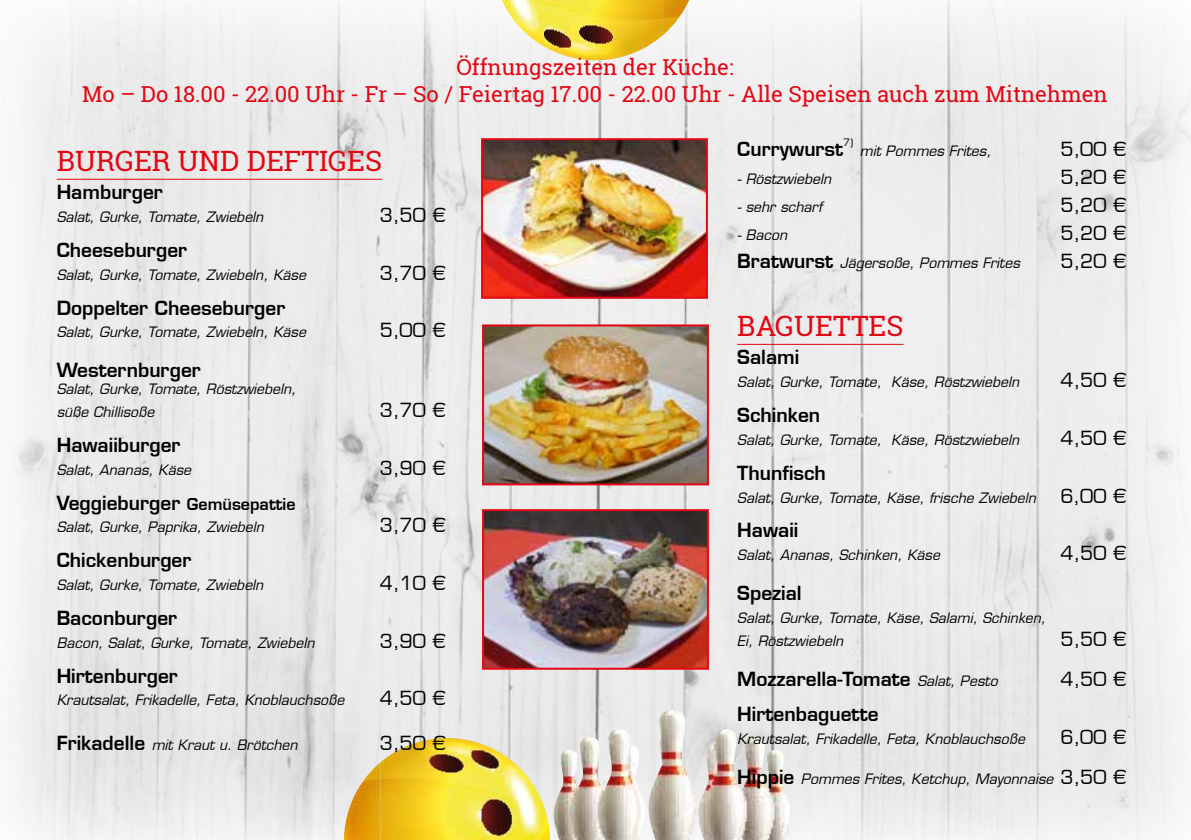
<style>
.page{position:relative;width:1191px;height:840px;background:#fff}
.page>*{position:absolute;margin:0;border:0;box-sizing:border-box;transform-origin:0 0}
.t1{font:28px "Roboto Slab";color:#e30613}
.t2{font:22px/26.4px "Roboto Slab";color:#e30613;text-align:center}
.t3{font:600 19px "Eurostile LT";color:#000}
.t4{font:19px "Eurostile LT";color:#000}
.t5{font:italic 14px/22.8px "Eurostile LT";color:#000}
.t6{font:10px "Eurostile LT";color:#000}
.s1{font-size:16px}
.s2{font-weight:600;font-style:normal;font-size:19px}
.s3{font-weight:400;font-style:italic;font-size:14px}
.s4{font-style:normal;font-size:19px}
</style>
<div class="page">
<img style="left:9px;top:0;width:1182px;height:839px">
<img style="left:597px;top:709px;width:99px;height:130px">
<img style="left:380px;top:737px;width:170px;height:102px">
<img style="left:344px;top:762px;width:36px;height:77px">
<img style="left:492px;top:0;width:170px;height:62px">
<img style="left:662px;top:0;width:36px;height:36px">
<img style="left:485px;top:327px;width:221px;height:155px">
<div style="left:482px;top:324px;width:227px;height:161px;border:2px solid #e30613"></div>
<img style="left:484px;top:141px;width:221px;height:154px">
<div style="left:481px;top:138px;width:227px;height:160px;border:2px solid #e30613"></div>
<img style="left:485px;top:512px;width:221px;height:154px">
<div style="left:482px;top:509px;width:227px;height:160px;border:2px solid #e30613"></div>
<hr style="left:57px;top:179px;width:325px;height:1px;background:#e30613">
<hr style="left:737px;top:343px;width:166px;height:1px;background:#e30613">
<h2 class="t2" style="left:82px;top:54px;width:1027px">Öffnungszeiten der Küche:<br>Mo – Do 18.00 - 22.00 Uhr - Fr – So / Feiertag 17.00 - 22.00 Uhr - Alle Speisen auch zum Mitnehmen</h2>
<h1 class="t1" style="left:57px;top:142px;width:327px">BURGER UND DEFTIGES</h1>
<h3 class="t3" style="left:57px;top:180px;width:108px">Hamburger</h3>
<p class="t5" style="left:57px;top:205px;width:208px">Salat, Gurke, Tomate, Zwiebeln</p>
<h3 class="t4" style="left:380px;top:203px;width:67px">3,50 €</h3>
<h3 class="t3" style="left:57px;top:238px;width:132px">Cheeseburger</h3>
<p class="t5" style="left:57px;top:263px;width:251px">Salat, Gurke, Tomate, Zwiebeln, Käse</p>
<h3 class="t4" style="left:380px;top:261px;width:67px">3,70 €</h3>
<h3 class="t3" style="left:57px;top:295px;width:230px">Doppelter Cheeseburger</h3>
<p class="t5" style="left:57px;top:321px;width:251px">Salat, Gurke, Tomate, Zwiebeln, Käse</p>
<h3 class="t4" style="left:380px;top:319px;width:67px">5,00 €</h3>
<h3 class="t3" style="left:57px;top:358px;width:146px">Westernburger</h3>
<p class="t5" style="left:57px;top:377px;width:241px">Salat, Gurke, Tomate, Röstzwiebeln, süße Chillisoße</p>
<h3 class="t4" style="left:380px;top:398px;width:67px">3,70 €</h3>
<h3 class="t3" style="left:57px;top:433px;width:125px">Hawaiiburger</h3>
<p class="t5" style="left:57px;top:458px;width:136px">Salat, Ananas, Käse</p>
<h3 class="t4" style="left:380px;top:456px;width:67px">3,90 €</h3>
<h3 class="t3" style="left:57px;top:490px;width:240px">Veggieburger <span class="s1">Gemüsepattie</span></h3>
<p class="t5" style="left:57px;top:515px;width:209px">Salat, Gurke, Paprika, Zwiebeln</p>
<h3 class="t4" style="left:380px;top:513px;width:67px">3,70 €</h3>
<h3 class="t3" style="left:57px;top:548px;width:136px">Chickenburger</h3>
<p class="t5" style="left:57px;top:573px;width:208px">Salat, Gurke, Tomate, Zwiebeln</p>
<h3 class="t4" style="left:380px;top:571px;width:67px">4,10 €</h3>
<h3 class="t3" style="left:57px;top:605px;width:122px">Baconburger</h3>
<p class="t5" style="left:57px;top:631px;width:259px">Bacon, Salat, Gurke, Tomate, Zwiebeln</p>
<h3 class="t4" style="left:380px;top:629px;width:67px">3,90 €</h3>
<h3 class="t3" style="left:57px;top:663px;width:123px">Hirtenburger</h3>
<p class="t5" style="left:57px;top:688px;width:289px">Krautsalat, Frikadelle, Feta, Knoblauchsoße</p>
<h3 class="t4" style="left:380px;top:686px;width:67px">4,50 €</h3>
<p class="t5" style="left:57px;top:732px;width:242px"><span class="s2">Frikadelle</span> mit Kraut u. Brötchen</p>
<h3 class="t4" style="left:380px;top:730px;width:67px">3,50 €</h3>
<h3 class="t3" style="left:737px;top:137px;width:107px">Currywurst</h3>
<p class="t6" style="left:843px;top:136px;width:12px">7)</p>
<p class="t5" style="left:859px;top:140px;width:133px">mit Pommes Frites,</p>
<h3 class="t4" style="left:1060px;top:138px;width:67px">5,00 €</h3>
<p class="t5" style="left:737px;top:168px;width:95px">- Röstzwiebeln</p>
<h3 class="t4" style="left:1060px;top:166px;width:67px">5,20 €</h3>
<p class="t5" style="left:737px;top:196px;width:87px">- sehr scharf</p>
<h3 class="t4" style="left:1060px;top:194px;width:67px">5,20 €</h3>
<p class="t5" style="left:737px;top:224px;width:51px">- Bacon</p>
<h3 class="t4" style="left:1060px;top:222px;width:67px">5,20 €</h3>
<p class="t5" style="left:737px;top:252px;width:284px"><span class="s2">Bratwurst</span> Jägersoße, Pommes Frites</p>
<h3 class="t4" style="left:1060px;top:250px;width:67px">5,20 €</h3>
<h1 class="t1" style="left:737px;top:307px;width:168px">BAGUETTES</h1>
<h3 class="t3" style="left:737px;top:345px;width:63px">Salami</h3>
<p class="t5" style="left:737px;top:370px;width:283px">Salat, Gurke, Tomate, Käse, Röstzwiebeln</p>
<h3 class="t4" style="left:1060px;top:368px;width:67px">4,50 €</h3>
<h3 class="t3" style="left:737px;top:403px;width:84px">Schinken</h3>
<p class="t5" style="left:737px;top:428px;width:283px">Salat, Gurke, Tomate, Käse, Röstzwiebeln</p>
<h3 class="t4" style="left:1060px;top:426px;width:67px">4,50 €</h3>
<h3 class="t3" style="left:737px;top:460px;width:90px">Thunfisch</h3>
<p class="t5" style="left:737px;top:486px;width:300px">Salat, Gurke, Tomate, Käse, frische Zwiebeln</p>
<h3 class="t4" style="left:1060px;top:484px;width:67px">6,00 €</h3>
<h3 class="t3" style="left:737px;top:518px;width:63px">Hawaii</h3>
<p class="t5" style="left:737px;top:543px;width:204px">Salat, Ananas, Schinken, Käse</p>
<h3 class="t4" style="left:1060px;top:541px;width:67px">4,50 €</h3>
<h3 class="t3" style="left:737px;top:581px;width:66px">Spezial</h3>
<p class="t5" style="left:737px;top:606px;width:310px">Salat, Gurke, Tomate, Käse, Salami, Schinken,<br>Ei, Röstzwiebeln</p>
<h3 class="t4" style="left:1060px;top:627px;width:67px">5,50 €</h3>
<h3 class="t3" style="left:737px;top:666px;width:262px">Mozzarella-Tomate <span class="s3">Salat, Pesto</span></h3>
<h3 class="t4" style="left:1060px;top:667px;width:67px">4,50 €</h3>
<h3 class="t3" style="left:737px;top:701px;width:143px">Hirtenbaguette</h3>
<p class="t5" style="left:737px;top:726px;width:289px">Krautsalat, Frikadelle, Feta, Knoblauchsoße</p>
<h3 class="t4" style="left:1060px;top:724px;width:67px">6,00 €</h3>
<p class="t5" style="left:737px;top:766px;width:390px"><span class="s2">Hippie</span> Pommes Frites, Ketchup, Mayonnaise <span class="s4">3,50 €</span></p>
</div>
